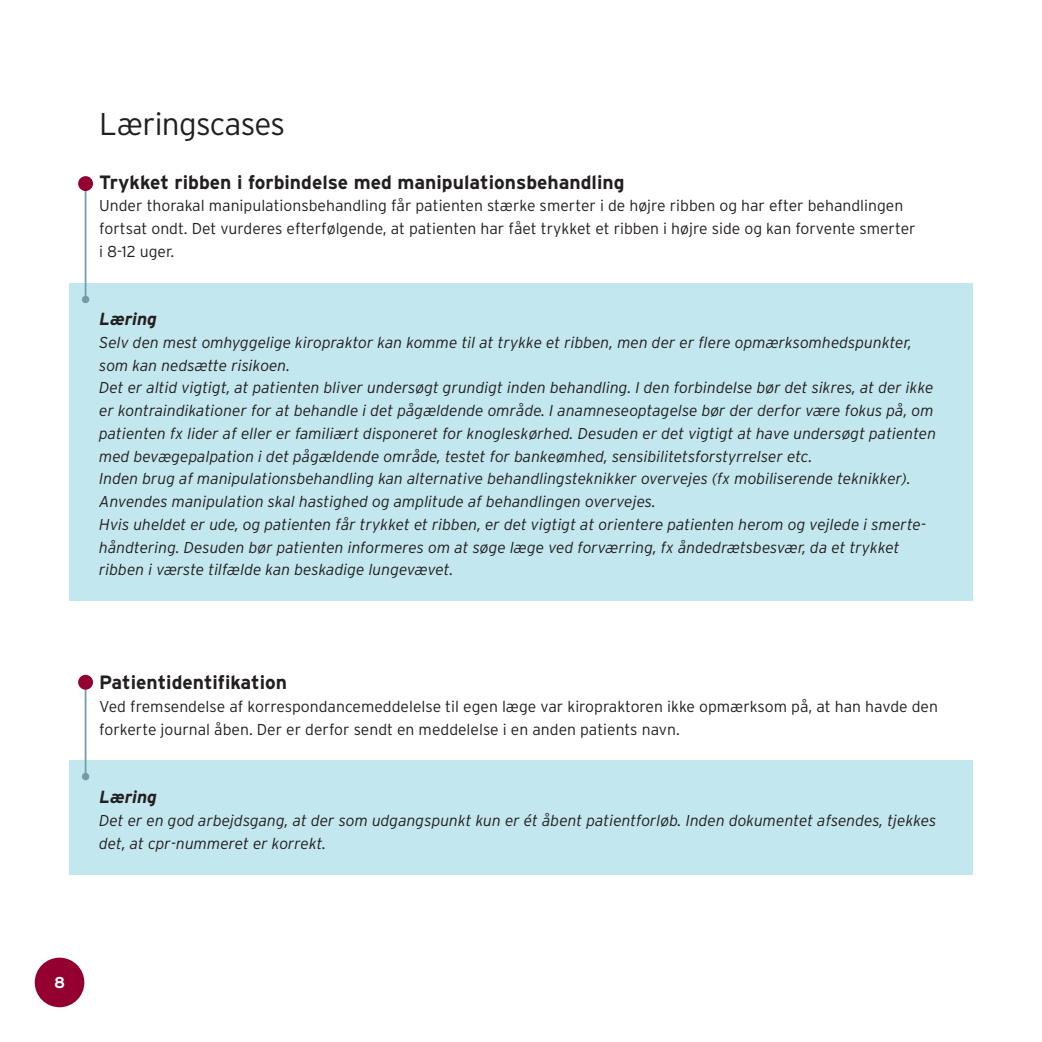
<style>
.page{position:relative;width:1042px;height:1042px;background:#fff}
.page>*{position:absolute;margin:0;border:0;box-sizing:border-box;transform-origin:0 0}
.t1{font:300 31.5px "Interstate";letter-spacing:-.02em;color:#231f20}
.t2{font:700 19.25px "Interstate";color:#231f20}
.t3{font:italic 700 17.5px "Interstate";color:#231f20}
.t4{font:italic 300 15.75px/22.8px "Interstate";color:#231f20}
.t5{font:300 15.75px/22.8px "Interstate";color:#231f20}
.t6{font:700 15.75px "Interstate";color:#fff}
</style>
<div class="page">
<div style="left:35px;top:957px;width:49px;height:50px;background:#940130;border-radius:50%"></div>
<div style="left:69px;top:760px;width:903px;height:114px;background:#c3e7ee"></div>
<div style="left:69px;top:283px;width:903px;height:317px;background:#c3e7ee"></div>
<hr style="left:85px;top:181px;width:1px;height:119px;background:#739baa">
<div style="left:78px;top:176px;width:15px;height:15px;background:#940130;border-radius:50%"></div>
<div style="left:82px;top:296px;width:7px;height:7px;background:#739baa;border-radius:50%"></div>
<hr style="left:85px;top:680px;width:1px;height:97px;background:#739baa">
<div style="left:78px;top:675px;width:15px;height:15px;background:#940130;border-radius:50%"></div>
<div style="left:82px;top:773px;width:7px;height:7px;background:#739baa;border-radius:50%"></div>
<h1 class="t1" style="left:99px;top:106px;width:188px">Læringscases</h1>
<p class="t2" style="left:99px;top:171px;width:527px">Trykket ribben i forbindelse med manipulationsbehandling</p>
<p class="t5" style="left:99px;top:194px;width:818px">Under thorakal manipulationsbehandling får patienten stærke smerter i de højre ribben og har efter behandlingen fortsat ondt. Det vurderes efterfølgende, at patienten har fået trykket et ribben i højre side og kan forvente smerter i 8-12 uger.</p>
<p class="t3" style="left:99px;top:309px;width:59px">Læring</p>
<p class="t4" style="left:99px;top:331px;width:838px">Selv den mest omhyggelige kiropraktor kan komme til at trykke et ribben, men der er flere opmærksomhedspunkter, som kan nedsætte risikoen.<br>Det er altid vigtigt, at patienten bliver undersøgt grundigt inden behandling. I den forbindelse bør det sikres, at der ikke er kontraindikationer for at behandle i det pågældende område. I anamneseoptagelse bør der derfor være fokus på, om patienten fx lider af eller er familiært disponeret for knogleskørhed. Desuden er det vigtigt at have undersøgt patienten med bevægepalpation i det pågældende område, testet for bankeømhed, sensibilitetsforstyrrelser etc.<br>Inden brug af manipulationsbehandling kan alternative behandlingsteknikker overvejes (fx mobiliserende teknikker).<br>Anvendes manipulation skal hastighed og amplitude af behandlingen overvejes.<br>Hvis uheldet er ude, og patienten får trykket et ribben, er det vigtigt at orientere patienten herom og vejlede i smerte&shy;håndtering. Desuden bør patienten informeres om at søge læge ved forværring, fx åndedrætsbesvær, da et trykket ribben i værste tilfælde kan beskadige lungevævet.</p>
<p class="t2" style="left:99px;top:672px;width:189px">Patientidentifikation</p>
<p class="t5" style="left:99px;top:695px;width:840px">Ved fremsendelse af korrespondancemeddelelse til egen læge var kiropraktoren ikke opmærksom på, at han havde den forkerte journal åben. Der er derfor sendt en meddelelse i en anden patients navn.</p>
<p class="t3" style="left:99px;top:787px;width:59px">Læring</p>
<p class="t4" style="left:99px;top:809px;width:839px">Det er en god arbejdsgang, at der som udgangspunkt kun er ét åbent patientforløb. Inden dokumentet afsendes, tjekkes det, at cpr-nummeret er korrekt.</p>
<p class="t6" style="left:54px;top:973px;width:13px">8</p>
</div>
